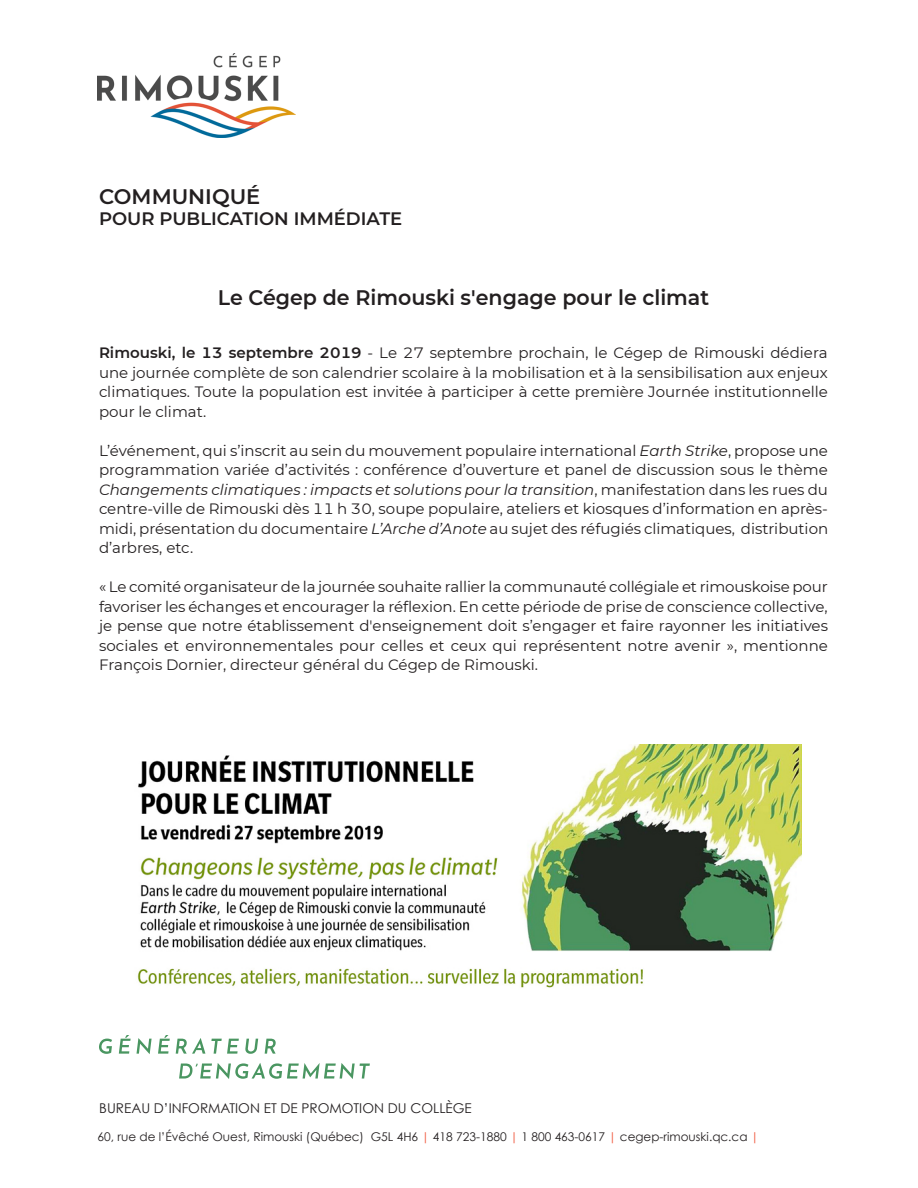
<style>
.page{position:relative;width:918px;height:1188px;background:#fff}
.page>*{position:absolute;margin:0;border:0;box-sizing:border-box;transform-origin:0 0}
.Titre_Comm{font:600 21px "Montserrat";color:#231f20}
.Texte_Comm{font:600 21px "Montserrat";color:#231f20}
.Texte_Comm-2{font:600 18px "Montserrat";color:#231f20}
.Texte_Comm-3{font:15px/19.5px "Montserrat";color:#231f20;text-align:justify}
.t1{font:13.5px "Century Gothic";color:#231f20}
.t2{font:12px "Century Gothic";color:#231f20}
.s1{font-weight:600}
.s2{font-style:italic}
.s3{color:#f0593e}
</style>
<div class="page">
<img style="left:98px;top:54px;width:197px;height:84px">
<img style="left:137px;top:744px;width:664px;height:244px">
<svg style="left:99px;top:1039px;width:13px;height:15px"></svg>
<svg style="left:119px;top:1035px;width:12px;height:19px"></svg>
<svg style="left:137px;top:1038px;width:15px;height:16px"></svg>
<svg style="left:158px;top:1035px;width:12px;height:19px"></svg>
<svg style="left:176px;top:1038px;width:29px;height:16px"></svg>
<svg style="left:211px;top:1039px;width:28px;height:15px"></svg>
<svg style="left:245px;top:1039px;width:13px;height:15px"></svg>
<svg style="left:265px;top:1039px;width:11px;height:15px"></svg>
<svg style="left:179px;top:1063px;width:191px;height:16px"></svg>
<p class="Texte_Comm" style="left:99px;top:182px;width:163px">COMMUNIQUÉ</p>
<p class="Texte_Comm-2" style="left:99px;top:206px;width:305px">POUR PUBLICATION IMMÉDIATE</p>
<p class="Titre_Comm" style="left:218px;top:282px;width:493px">Le Cégep de Rimouski s'engage pour le climat</p>
<p class="Texte_Comm-3" style="left:99px;top:343px;width:731px"><span class="s1">Rimouski, le 13 septembre 2019</span> - Le 27 septembre prochain, le Cégep de Rimouski dédiera une journée complète de son calendrier scolaire à la mobilisation et à la sensibilisation aux enjeux climatiques. Toute la population est invitée à participer à cette première Journée institutionnelle pour le climat.</p>
<p class="Texte_Comm-3" style="left:99px;top:440px;width:731px">L’événement, qui s’inscrit au sein du mouvement populaire international <span class="s2">Earth Strike</span>, propose une programmation variée d’activités : conférence d’ouverture et panel de discussion sous le thème <span class="s2">Changements climatiques : impacts et solutions pour la transition</span>, manifestation dans les rues du centre-ville de Rimouski dès 11 h 30, soupe populaire, ateliers et kiosques d’information en après&shy;midi, présentation du documentaire <span class="s2">L’Arche d’Anote</span> au sujet des réfugiés climatiques, distribution d’arbres, etc.</p>
<p class="Texte_Comm-3" style="left:99px;top:577px;width:731px">« Le comité organisateur de la journée souhaite rallier la communauté collégiale et rimouskoise pour favoriser les échanges et encourager la réflexion. En cette période de prise de conscience collective, je pense que notre établissement d'enseignement doit s’engager et faire rayonner les initiatives sociales et environnementales pour celles et ceux qui représentent notre avenir », mentionne François Dornier, directeur général du Cégep de Rimouski.</p>
<p class="t1" style="left:99px;top:1100px;width:374px">BUREAU D’INFORMATION ET DE PROMOTION DU COLLÈGE</p>
<p class="t2" style="left:98px;top:1130px;width:663px">60, rue de l’Évêché Ouest, Rimouski (Québec) G5L 4H6 <span class="s3">|</span> 418 723-1880 <span class="s3">|</span> 1 800 463-0617 <span class="s3">|</span> cegep-rimouski.qc.ca <span class="s3">|</span></p>
</div>
